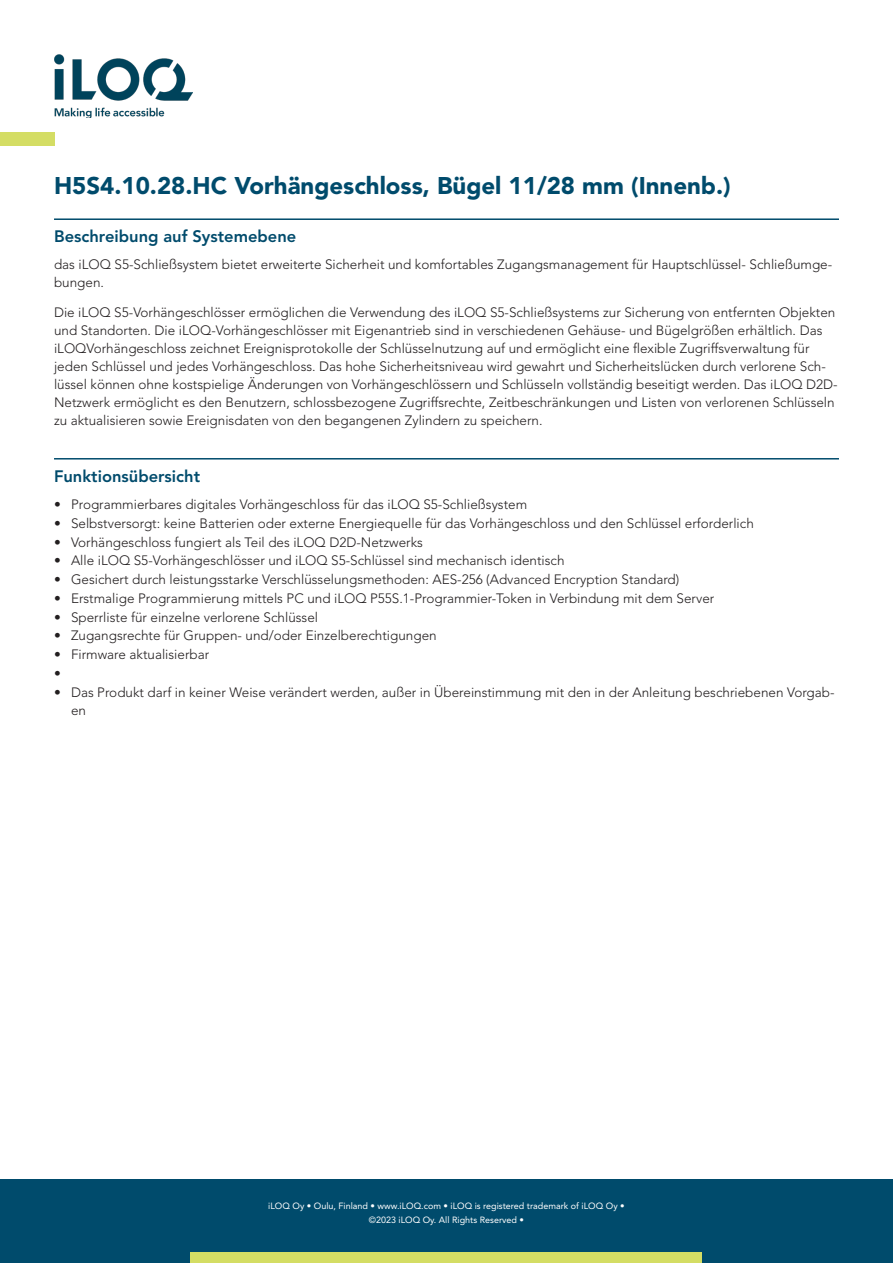
<style>
.page{position:relative;width:893px;height:1263px;background:#fff}
.page>*{position:absolute;margin:0;border:0;box-sizing:border-box;transform-origin:0 0}
.Tuotenimi{font:900 24px "Avenir LT Std";color:#004b6c}
.Otsikko{font:800 16.5px "Avenir LT Std";color:#004b6c}
.de_DE{font:300 13.5px/18px "Avenir LT Std";color:#231f20}
.t1{font:9px/13.5px "Avenir LT Std";color:#fff;text-align:center}
</style>
<div class="page">
<div style="left:0;top:1179px;width:893px;height:84px;background:#004b6c"></div>
<div style="left:191px;top:1252px;width:511px;height:11px;background:#d4dd64"></div>
<img style="left:54px;top:54px;width:139px;height:64px">
<div style="left:0;top:133px;width:54px;height:13px;background:#d4dd64"></div>
<hr style="left:54px;top:218px;width:785px;height:2px;background:#004b6c">
<hr style="left:54px;top:458px;width:785px;height:1px;background:#004b6c">
<p class="Tuotenimi" style="left:54px;top:171px;width:678px">H5S4.10.28.HC Vorhängeschloss, Bügel 11/28 mm (Innenb.)</p>
<p class="Otsikko" style="left:54px;top:227px;width:244px">Beschreibung auf Systemebene</p>
<p class="de_DE" style="left:54px;top:255px;width:780px">das iLOQ S5-Schließsystem bietet erweiterte Sicherheit und komfortables Zugangsmanagement für Hauptschlüssel- Schließumge&shy;bungen.</p>
<p class="de_DE" style="left:54px;top:304px;width:785px">Die iLOQ S5-Vorhängeschlösser ermöglichen die Verwendung des iLOQ S5-Schließsystems zur Sicherung von entfernten Objekten und Standorten. Die iLOQ-Vorhängeschlösser mit Eigenantrieb sind in verschiedenen Gehäuse- und Bügelgrößen erhältlich. Das iLOQVorhängeschloss zeichnet Ereignisprotokolle der Schlüsselnutzung auf und ermöglicht eine flexible Zugriffsverwaltung für jeden Schlüssel und jedes Vorhängeschloss. Das hohe Sicherheitsniveau wird gewahrt und Sicherheitslücken durch verlorene Sch&shy;lüssel können ohne kostspielige Änderungen von Vorhängeschlössern und Schlüsseln vollständig beseitigt werden. Das iLOQ D2D-Netzwerk ermöglicht es den Benutzern, schlossbezogene Zugriffsrechte, Zeitbeschränkungen und Listen von verlorenen Schlüsseln zu aktualisieren sowie Ereignisdaten von den begangenen Zylindern zu speichern.</p>
<p class="Otsikko" style="left:54px;top:466px;width:148px">Funktionsübersicht</p>
<p class="de_DE" style="left:54px;top:495px;width:475px">• Programmierbares digitales Vorhängeschloss für das iLOQ S5-Schließsystem</p>
<p class="de_DE" style="left:54px;top:514px;width:701px">• Selbstversorgt: keine Batterien oder externe Energiequelle für das Vorhängeschloss und den Schlüssel erforderlich</p>
<p class="de_DE" style="left:54px;top:533px;width:370px">• Vorhängeschloss fungiert als Teil des iLOQ D2D-Netzwerks</p>
<p class="de_DE" style="left:54px;top:552px;width:512px">• Alle iLOQ S5-Vorhängeschlösser und iLOQ S5-Schlüssel sind mechanisch identisch</p>
<p class="de_DE" style="left:54px;top:570px;width:627px">• Gesichert durch leistungsstarke Verschlüsselungsmethoden: AES-256 (Advanced Encryption Standard)</p>
<p class="de_DE" style="left:54px;top:589px;width:662px">• Erstmalige Programmierung mittels PC und iLOQ P55S.1-Programmier-Token in Verbindung mit dem Server</p>
<p class="de_DE" style="left:54px;top:608px;width:266px">• Sperrliste für einzelne verlorene Schlüssel</p>
<p class="de_DE" style="left:54px;top:627px;width:384px">• Zugangsrechte für Gruppen- und/oder Einzelberechtigungen</p>
<p class="de_DE" style="left:54px;top:645px;width:157px">• Firmware aktualisierbar</p>
<p class="de_DE" style="left:54px;top:664px;width:8px">•</p>
<p class="de_DE" style="left:71px;top:682px;width:765px;line-height:18.8px;text-indent:-17px">• Das Produkt darf in keiner Weise verändert werden, außer in Übereinstimmung mit den in der Anleitung beschriebenen Vorgab&shy;en</p>
<p class="t1" style="left:268px;top:1199px;width:358px">iLOQ Oy • Oulu, Finland • www.iLOQ.com • iLOQ is registered trademark of iLOQ Oy • ©2023 iLOQ Oy. All Rights Reserved •</p>
</div>
